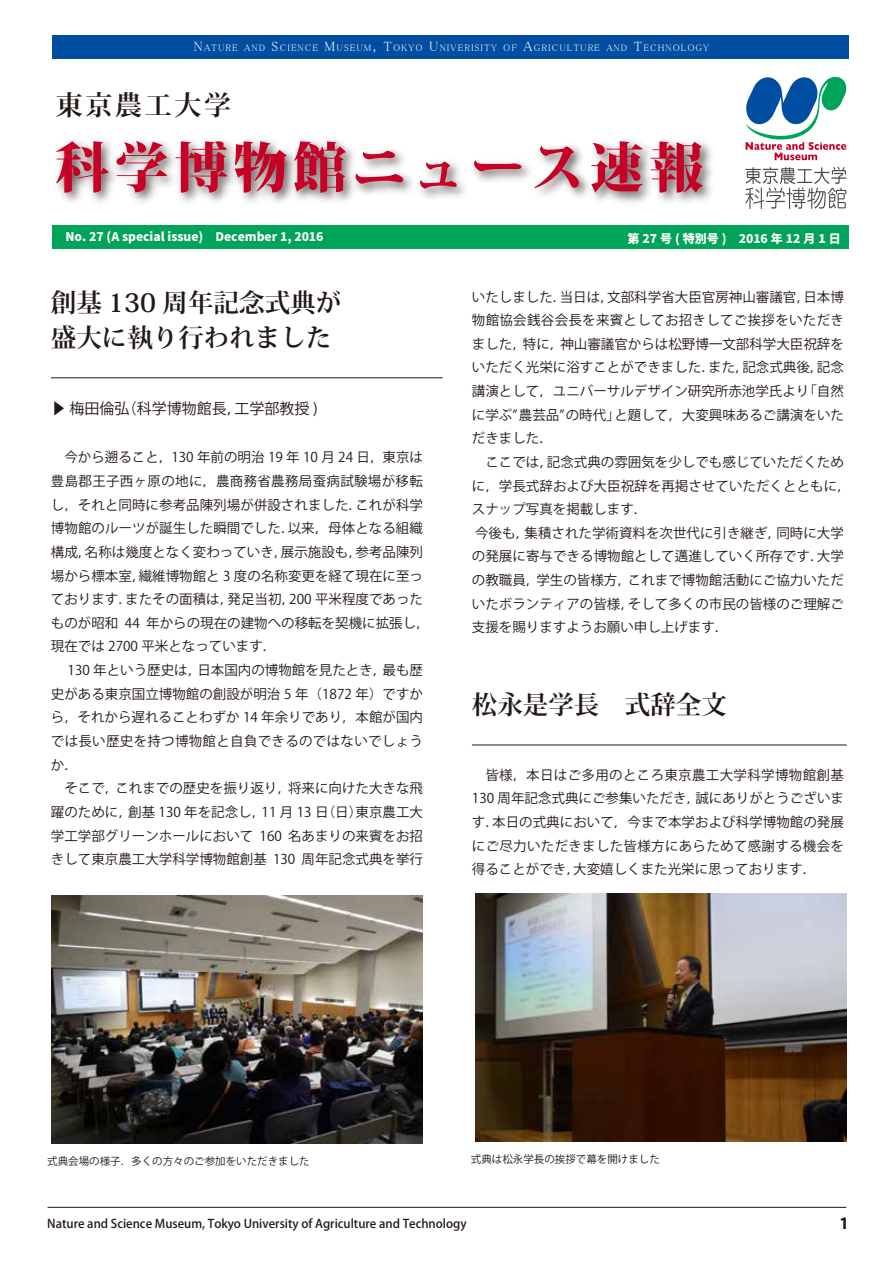
<style>
.page{position:relative;width:893px;height:1263px;background:#fff}
.page>*{position:absolute;margin:0;border:0;box-sizing:border-box;transform-origin:0 0}
.t1{font:800 54px "Koz Min Pro";letter-spacing:.1em;color:#c70025}
.t2{font:700 27px "Koz Min Pro";letter-spacing:.1em;color:#221815}
.t3{font:700 25.5px/34.5px "Koz Min Pro";color:#221815}
.t4{font:15px "Koz Go Pr 6 N";color:#221815}
.t5{font:800 15px "Koz Go Pr 6 N";color:#221815}
.t6{font:13.5px/23.7px "Koz Go Pr 6 N";color:#221815}
.t7{font:500 12px "Koz Go Pro";color:#221815}
.t8{font:800 12px "Source Han Sans JP";color:#fff}
.t9{font:800 12px "Source Han Sans JP";letter-spacing:.125em;color:#fff}
.t10{font:10.5px "Koz Go Pr 6 N";color:#221815}
.t11{font:9.45px "MS P Mincho";letter-spacing:.1em;color:#fff}
.s1{font-size:13.5px}
</style>
<div class="page">
<div style="left:52px;top:225px;width:796px;height:24px;background:#00a458"></div>
<div style="left:52px;top:35px;width:796px;height:24px;background:#004ea2"></div>
<hr style="left:51px;top:377px;width:392px;height:1px;background:#221815">
<hr style="left:472px;top:744px;width:375px;height:1px;background:#221815">
<img style="left:56px;top:140px;width:656px;height:63px">
<svg style="left:745px;top:76px;width:102px;height:84px"></svg>
<svg style="left:745px;top:167px;width:101px;height:42px"></svg>
<hr style="left:48px;top:1207px;width:798px;height:1px;background:#221815">
<img style="left:475px;top:894px;width:372px;height:247px">
<img style="left:52px;top:896px;width:371px;height:248px">
<p class="t11" style="left:194px;top:42px;width:517px"><span class="s1">N</span>ATURE AND <span class="s1">S</span>CIENCE <span class="s1">M</span>USEUM<span class="s1">, T</span>OKYO <span class="s1">U</span>NIVERISITY OF <span class="s1">A</span>GRICULTURE AND <span class="s1">T</span>ECHNOLOGY</p>
<h2 class="t2" style="left:56px;top:86px;width:177px">東京農工大学</h2>
<h1 class="t1" style="left:55px;top:127px;width:650px">科学博物館ニュース速報</h1>
<p class="t8" style="left:65px;top:230px;width:260px">No. 27 (A special issue)　December 1, 2016</p>
<p class="t9" style="left:627px;top:231px;width:215px">第27号(特別号)　2016年12月1日</p>
<h3 class="t3" style="left:51px;top:284px;width:292px">創基 130 周年記念式典が盛大に執り行われました</h3>
<p class="t4" style="left:51px;top:400px;width:268px">▶ 梅田倫弘（科学博物館長，工学部教授 )</p>
<p class="t6" style="left:51px;top:446px;width:380px">　今から遡ること，130 年前の明治 19 年 10 月 24 日，東京は豊島郡王子西ヶ原の地に，農商務省農務局蚕病試験場が移転し，それと同時に参考品陳列場が併設されました．これが科学博物館のルーツが誕生した瞬間でした．以来，母体となる組織構成，名称は幾度となく変わっていき，展示施設も，参考品陳列場から標本室，繊維博物館と 3 度の名称変更を経て現在に至っております．またその面積は，発足当初，200 平米程度であったものが昭和 44 年からの現在の建物への移転を契機に拡張し，現在では 2700 平米となっています．<br>　130 年という歴史は，日本国内の博物館を見たとき，最も歴史がある東京国立博物館の創設が明治 5 年（1872 年）ですから，それから遅れることわずか 14 年余りであり，本館が国内では長い歴史を持つ博物館と自負できるのではないでしょうか．<br>　そこで，これまでの歴史を振り返り，将来に向けた大きな飛躍のために，創基 130 年を記念し，11 月 13 日（日）東京農工大学工学部グリーンホールにおいて 160 名あまりの来賓をお招きして東京農工大学科学博物館創基 130 周年記念式典を挙行</p>
<p class="t6" style="left:472px;top:285px;width:380px">いたしました．当日は，文部科学省大臣官房神山審議官，日本博物館協会銭谷会長を来賓としてお招きしてご挨拶をいただきました，特に，神山審議官からは松野博一文部科学大臣祝辞をいただく光栄に浴すことができました．また，記念式典後，記念講演として，ユニバーサルデザイン研究所赤池学氏より「自然に学ぶ”農芸品”の時代」と題して，大変興味あるご講演をいただきました．<br>　ここでは，記念式典の雰囲気を少しでも感じていただくために，学長式辞および大臣祝辞を再掲させていただくとともに，スナップ写真を掲載します．<br>今後も，集積された学術資料を次世代に引き継ぎ，同時に大学の発展に寄与できる博物館として邁進していく所存です．大学の教職員，学生の皆様方，これまで博物館活動にご協力いただいたボランティアの皆様，そして多くの市民の皆様のご理解ご支援を賜りますようお願い申し上げます．</p>
<h3 class="t3" style="left:472px;top:686px;width:256px">松永是学長　式辞全文</h3>
<p class="t6" style="left:472px;top:763px;width:374px;text-align:justify">　皆様，本日はご多用のところ東京農工大学科学博物館創基130 周年記念式典にご参集いただき，誠にありがとうございます．本日の式典において，今まで本学および科学博物館の発展にご尽力いただきました皆様方にあらためて感謝する機会を得ることができ，大変嬉しくまた光栄に思っております．</p>
<p class="t10" style="left:47px;top:1155px;width:264px">式典会場の様子．多くの方々のご参加をいただきました</p>
<p class="t10" style="left:471px;top:1153px;width:190px">式典は松永学長の挨拶で幕を開けました</p>
<p class="t7" style="left:47px;top:1215px;width:421px">Nature and Science Museum, Tokyo University of Agriculture and Technology</p>
<p class="t5" style="left:840px;top:1215px;width:10px">1</p>
</div>
